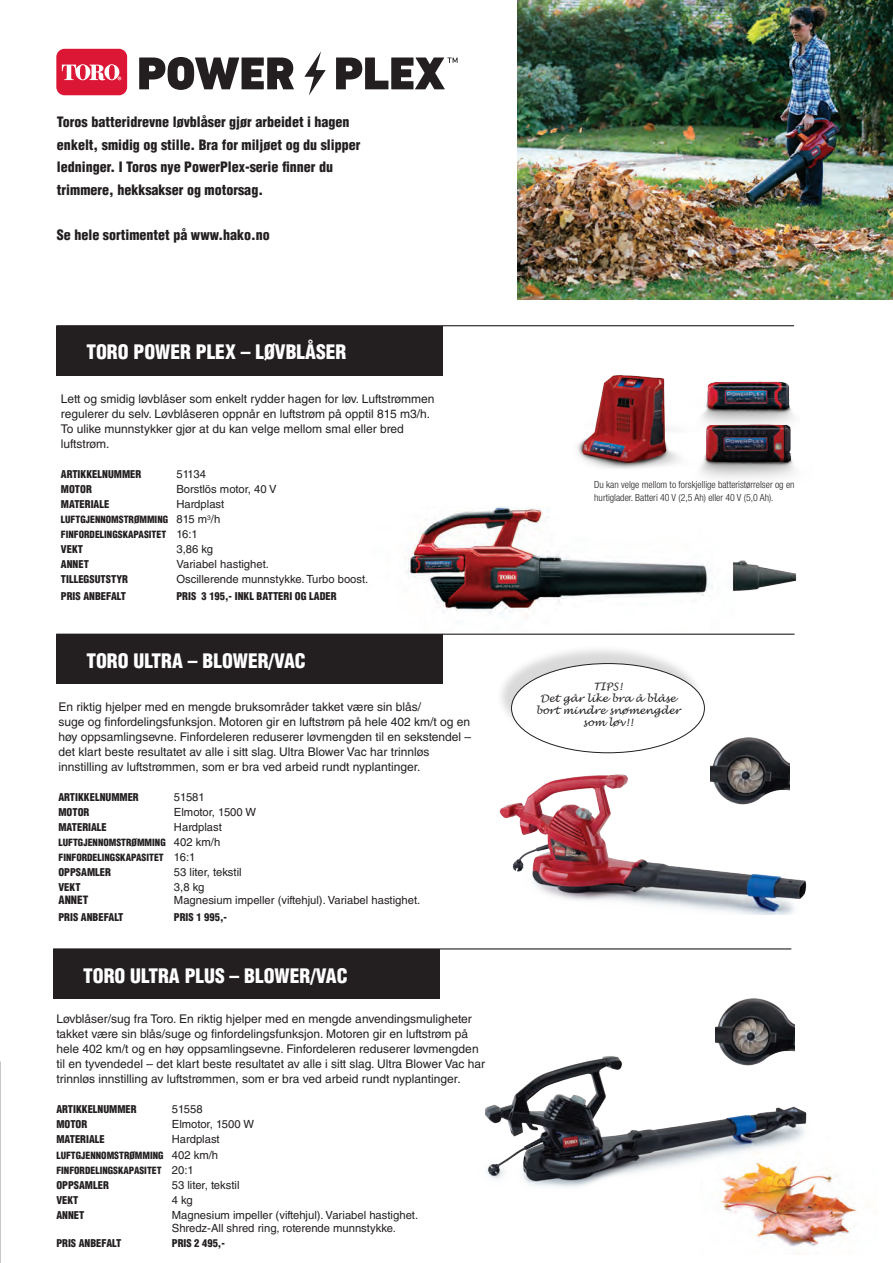
<style>
.page{position:relative;width:893px;height:1263px;background:#fff}
.page>*{position:absolute;margin:0;border:0;box-sizing:border-box;transform-origin:0 0}
.t1{font:900 condensed 19.5px "Helvetica LT Std";color:#fff}
.t2{font:900 condensed 14.1px/22.5px "Helvetica LT Std";color:#231f20}
.t3{font:12px/15px "Helvetica LT Std";color:#231f20}
.t4{font:11.25px/13.5px "Helvetica LT Std";color:#231f20}
.t5{font:900 condensed 11.25px "Helvetica LT Std";color:#231f20}
.t6{font:900 condensed 10.5px "Helvetica LT Std";color:#231f20}
.t7{font:italic 10.2px/12.1px "Lucida Handwriting";color:#231f20;text-align:center}
.t8{font:300 condensed 9.9px/12.3px "Helvetica Neue LT Std";color:#231f20}
.t9{font:900 condensed 9.75px/15px "Helvetica LT Std";color:#231f20}
.s1{font-weight:400;font-stretch:normal;font-size:11.25px}
</style>
<div class="page">
<img style="left:720px;top:1174px;width:137px;height:80px">
<img style="left:499px;top:767px;width:308px;height:148px">
<img style="left:711px;top:738px;width:78px;height:75px">
<img style="left:484px;top:1032px;width:341px;height:165px">
<img style="left:517px;top:0;width:376px;height:300px">
<hr style="left:56px;top:634px;width:738px;height:1px;background:#231f20">
<div style="left:56px;top:635px;width:387px;height:49px;background:#231f20"></div>
<hr style="left:53px;top:948px;width:738px;height:1px;background:#231f20">
<div style="left:53px;top:949px;width:387px;height:49px;background:#231f20"></div>
<div style="left:496px;top:644px;width:208px;height:105px;background:#231f20;opacity:.17"></div>
<div style="left:511px;top:663px;width:193px;height:90px;background:#fff;border-radius:50%"></div>
<img style="left:404px;top:507px;width:309px;height:111px">
<img style="left:732px;top:560px;width:65px;height:31px">
<img style="left:577px;top:375px;width:102px;height:94px">
<img style="left:679px;top:439px;width:116px;height:40px">
<img style="left:702px;top:381px;width:92px;height:58px">
<svg style="left:304px;top:51px;width:22px;height:44px"></svg>
<svg style="left:139px;top:57px;width:155px;height:33px"></svg>
<svg style="left:336px;top:58px;width:122px;height:31px"></svg>
<div style="left:56px;top:49px;width:71px;height:46px;background:#dc1736;border-radius:8px"></div>
<svg style="left:62px;top:64px;width:59px;height:17px"></svg>
<hr style="left:56px;top:325px;width:738px;height:1px;background:#231f20">
<div style="left:56px;top:326px;width:387px;height:49px;background:#231f20"></div>
<img style="left:716px;top:998px;width:78px;height:75px">
<p class="t2" style="left:57px;top:110px;width:305px">Toros batteridrevne løvblåser gjør arbeidet i hagen enkelt, smidig og stille. Bra for miljøet og du slipper ledninger. I Toros nye PowerPlex-serie finner du trimmere, hekksakser og motorsag.</p>
<p class="t2" style="left:57px;top:223px;width:214px">Se hele sortimentet på www.hako.no</p>
<h1 class="t1" style="left:86px;top:340px;width:262px">TORO POWER PLEX – LØVBLÅSER</h1>
<p class="t3" style="left:61px;top:392px;width:375px">Lett og smidig løvblåser som enkelt rydder hagen for løv. Luftstrømmen regulerer du selv. Løvblåseren oppnår en luftstrøm på opptil 815 m3/h.<br>To ulike munnstykker gjør at du kan velge mellom smal eller bred luftstrøm.</p>
<p class="t6" style="left:61px;top:468px;width:82px">ARTIKKELNUMMER</p>
<p class="t4" style="left:176px;top:468px;width:31px">51134</p>
<p class="t6" style="left:61px;top:483px;width:32px">MOTOR</p>
<p class="t4" style="left:176px;top:483px;width:102px">Borstlös motor, 40 V</p>
<p class="t6" style="left:61px;top:498px;width:50px">MATERIALE</p>
<p class="t4" style="left:176px;top:498px;width:49px">Hardplast</p>
<p class="t9" style="left:61px;top:512px;width:161px">LUFTGJENNOMSTRØMMING <span class="s1">815 m</span><sup>3</sup><span class="s1">/h<br></span>FINFORDELINGSKAPASITET <span class="s1">16:1</span></p>
<p class="t6" style="left:61px;top:543px;width:24px">VEKT</p>
<p class="t4" style="left:176px;top:543px;width:38px">3,86 kg</p>
<p class="t6" style="left:61px;top:558px;width:30px">ANNET</p>
<p class="t4" style="left:176px;top:558px;width:94px">Variabel hastighet.</p>
<p class="t6" style="left:61px;top:573px;width:69px">TILLEGSUTSTYR</p>
<p class="t4" style="left:176px;top:573px;width:193px">Oscillerende munnstykke. Turbo boost.</p>
<p class="t6" style="left:61px;top:589px;width:67px">PRIS ANBEFALT</p>
<p class="t6" style="left:176px;top:589px;width:162px">PRIS 3 195,- INKL BATTERI OG LADER</p>
<h1 class="t1" style="left:86px;top:648px;width:221px">TORO ULTRA – BLOWER/VAC</h1>
<p class="t3" style="left:58px;top:699px;width:414px">En riktig hjelper med en mengde bruksområder takket være sin blås/<br>suge og finfordelingsfunksjon. Motoren gir en luftstrøm på hele 402 km/t og en høy oppsamlingsevne. Finfordeleren reduserer løvmengden til en sekstendel – det klart beste resultatet av alle i sitt slag. Ultra Blower Vac har trinnløs innstilling av luftstrømmen, som er bra ved arbeid rundt nyplantinger.</p>
<p class="t6" style="left:58px;top:790px;width:82px">ARTIKKELNUMMER</p>
<p class="t4" style="left:174px;top:790px;width:32px">51581</p>
<p class="t6" style="left:58px;top:805px;width:32px">MOTOR</p>
<p class="t4" style="left:174px;top:805px;width:84px">Elmotor, 1500 W</p>
<p class="t6" style="left:58px;top:820px;width:50px">MATERIALE</p>
<p class="t4" style="left:174px;top:820px;width:49px">Hardplast</p>
<p class="t9" style="left:58px;top:835px;width:163px">LUFTGJENNOMSTRØMMING <span class="s1">402 km/h<br></span>FINFORDELINGSKAPASITET <span class="s1">16:1</span></p>
<p class="t6" style="left:58px;top:865px;width:54px">OPPSAMLER</p>
<p class="t4" style="left:174px;top:865px;width:69px">53 liter, tekstil</p>
<p class="t6" style="left:58px;top:880px;width:24px">VEKT</p>
<p class="t4" style="left:174px;top:880px;width:32px">3,8 kg</p>
<p class="t5" style="left:58px;top:893px;width:32px">ANNET</p>
<p class="t4" style="left:174px;top:893px;width:248px">Magnesium impeller (viftehjul). Variabel hastighet.</p>
<p class="t6" style="left:58px;top:910px;width:67px">PRIS ANBEFALT</p>
<p class="t6" style="left:174px;top:910px;width:55px">PRIS 1 995,-</p>
<h1 class="t1" style="left:83px;top:963px;width:266px">TORO ULTRA PLUS – BLOWER/VAC</h1>
<p class="t3" style="left:56px;top:1012px;width:430px">Løvblåser/sug fra Toro. En riktig hjelper med en mengde anvendingsmuligheter takket være sin blås/suge og finfordelingsfunksjon. Motoren gir en luftstrøm på hele 402 km/t og en høy oppsamlingsevne. Finfordeleren reduserer løvmengden til en tyvendedel – det klart beste resultatet av alle i sitt slag. Ultra Blower Vac har trinnløs innstilling av luftstrømmen, som er bra ved arbeid rundt nyplantinger.</p>
<p class="t6" style="left:56px;top:1103px;width:82px">ARTIKKELNUMMER</p>
<p class="t4" style="left:172px;top:1103px;width:32px">51558</p>
<p class="t6" style="left:56px;top:1118px;width:32px">MOTOR</p>
<p class="t4" style="left:172px;top:1118px;width:84px">Elmotor, 1500 W</p>
<p class="t6" style="left:56px;top:1133px;width:50px">MATERIALE</p>
<p class="t4" style="left:172px;top:1133px;width:49px">Hardplast</p>
<p class="t9" style="left:56px;top:1147px;width:163px">LUFTGJENNOMSTRØMMING <span class="s1">402 km/h<br></span>FINFORDELINGSKAPASITET <span class="s1">20:1</span></p>
<p class="t6" style="left:56px;top:1178px;width:54px">OPPSAMLER</p>
<p class="t4" style="left:172px;top:1178px;width:69px">53 liter, tekstil</p>
<p class="t6" style="left:56px;top:1193px;width:24px">VEKT</p>
<p class="t4" style="left:172px;top:1193px;width:23px">4 kg</p>
<p class="t6" style="left:56px;top:1208px;width:30px">ANNET</p>
<p class="t4" style="left:172px;top:1208px;width:248px">Magnesium impeller (viftehjul). Variabel hastighet.<br>Shredz-All shred ring, roterende munnstykke.</p>
<p class="t6" style="left:56px;top:1236px;width:67px">PRIS ANBEFALT</p>
<p class="t6" style="left:172px;top:1236px;width:55px">PRIS 2 495,-</p>
<p class="t8" style="left:594px;top:478px;width:202px">Du kan velge mellom to forskjellige batteristørrelser og en hurtiglader. Batteri 40 V (2,5 Ah) eller 40 V (5,0 Ah).</p>
<p class="t7" style="left:536px;top:680px;width:146px">TIPS!<br>Det går like bra å blåse bort mindre snømengder som løv!!</p>
</div>
